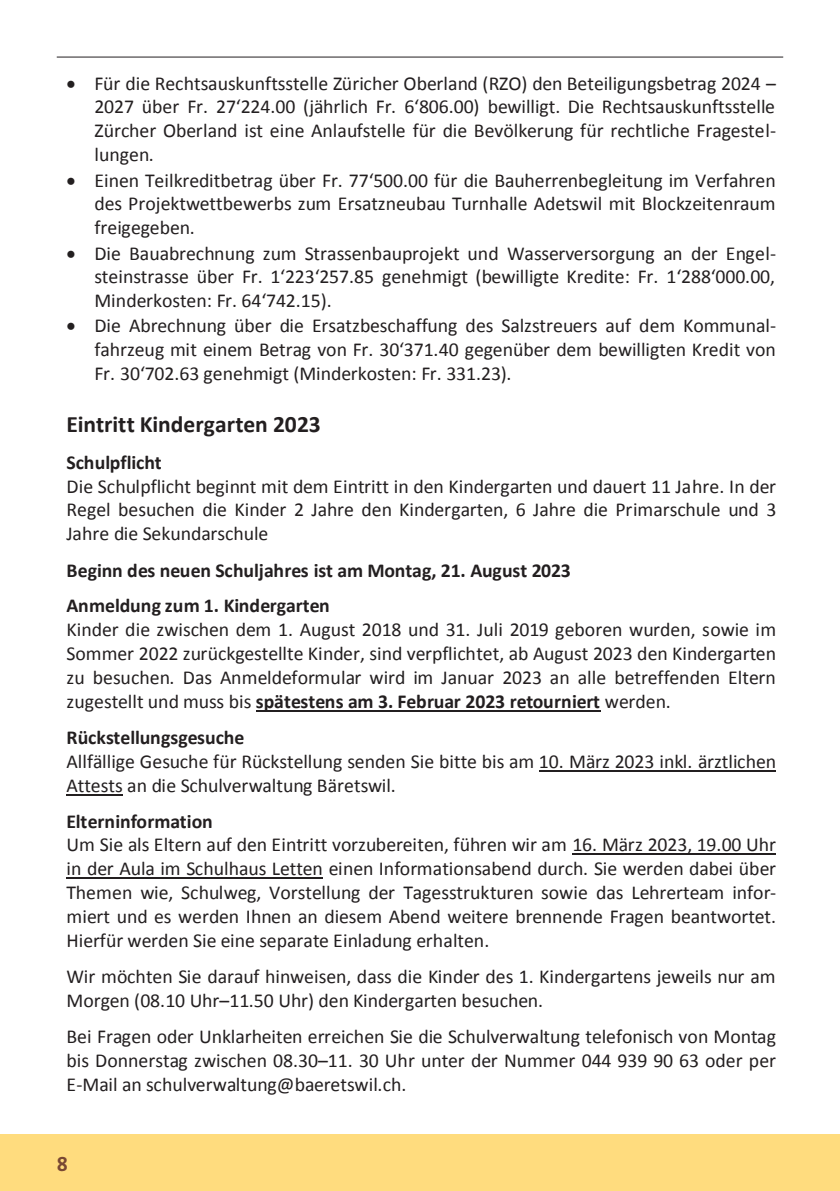
<style>
.page{position:relative;width:840px;height:1191px;background:#fff}
.page>*{position:absolute;margin:0;border:0;box-sizing:border-box;transform-origin:0 0}
.t1{font:700 23.6px "Calibri";letter-spacing:-.005em;color:#231f20}
.t2{font:700 20px "The Sans";color:#794833}
.t3{font:19.8px/23.8px "Calibri";color:#231f20;text-align:justify}
.t4{font:700 19.8px/35.8px "Calibri";letter-spacing:-.005em;color:#231f20}
.s1{font-weight:700}
</style>
<div class="page">
<div style="left:0;top:1134px;width:839px;height:57px;background:#ffdc7e"></div>
<hr style="left:57px;top:57px;width:725px;height:1px;background:#231f20">
<hr style="left:256px;top:710px;width:344px;height:1px;background:#231f20">
<hr style="left:538px;top:770px;width:237px;height:1px;background:#231f20">
<hr style="left:66px;top:794px;width:56px;height:1px;background:#231f20">
<hr style="left:572px;top:853px;width:203px;height:2px;background:#231f20">
<hr style="left:66px;top:877px;width:257px;height:2px;background:#231f20">
<p class="t3" style="left:94px;top:71px;width:683px;text-indent:-28px">• Für die Rechtsauskunftsstelle Züricher Oberland (RZO) den Beteiligungsbetrag 2024 – 2027 über Fr. 27‘224.00 (jährlich Fr. 6‘806.00) bewilligt. Die Rechtsauskunftsstelle Zürcher Oberland ist eine Anlaufstelle für die Bevölkerung für rechtliche Fragestel&shy;lungen.</p>
<p class="t3" style="left:94px;top:168px;width:682px;text-indent:-28px">• Einen Teilkreditbetrag über Fr. 77‘500.00 für die Bauherrenbegleitung im Verfahren des Projektwettbewerbs zum Ersatzneubau Turnhalle Adetswil mit Blockzeitenraum freigegeben.</p>
<p class="t3" style="left:94px;top:241px;width:683px;text-indent:-28px">• Die Bauabrechnung zum Strassenbauprojekt und Wasserversorgung an der Engel&shy;steinstrasse über Fr. 1‘223‘257.85 genehmigt (bewilligte Kredite: Fr. 1‘288‘000.00, Minderkosten: Fr. 64‘742.15).</p>
<p class="t3" style="left:94px;top:313px;width:683px;text-indent:-28px">• Die Abrechnung über die Ersatzbeschaffung des Salzstreuers auf dem Kommunal&shy;fahrzeug mit einem Betrag von Fr. 30‘371.40 gegenüber dem bewilligten Kredit von Fr. 30‘702.63 genehmigt (Minderkosten: Fr. 331.23).</p>
<p class="t1" style="left:66px;top:407px;width:255px">Eintritt Kindergarten 2023</p>
<p class="t4" style="left:66px;top:443px;width:97px">Schulpflicht</p>
<p class="t3" style="left:66px;top:473px;width:711px">Die Schulpflicht beginnt mit dem Eintritt in den Kindergarten und dauert 11 Jahre. In der Regel besuchen die Kinder 2 Jahre den Kindergarten, 6 Jahre die Primarschule und 3<br>Jahre die Sekundarschule</p>
<p class="t4" style="left:66px;top:551px;width:505px">Beginn des neuen Schuljahres ist am Montag, 21. August 2023<br>Anmeldung zum 1. Kindergarten</p>
<p class="t3" style="left:66px;top:617px;width:710px">Kinder die zwischen dem 1. August 2018 und 31. Juli 2019 geboren wurden, sowie im Sommer 2022 zurückgestellte Kinder, sind verpflichtet, ab August 2023 den Kindergarten zu besuchen. Das Anmeldeformular wird im Januar 2023 an alle betreffenden Eltern zugestellt und muss bis <span class="s1">spätestens am 3. Februar 2023 retourniert</span> werden.</p>
<p class="t4" style="left:66px;top:719px;width:179px">Rückstellungsgesuche</p>
<p class="t3" style="left:66px;top:748px;width:711px">Allfällige Gesuche für Rückstellung senden Sie bitte bis am 10. März 2023 inkl. ärztlichen<br>Attests an die Schulverwaltung Bäretswil.</p>
<p class="t4" style="left:66px;top:802px;width:148px">Elterninformation</p>
<p class="t3" style="left:66px;top:832px;width:711px">Um Sie als Eltern auf den Eintritt vorzubereiten, führen wir am 16. März 2023, 19.00 Uhr in der Aula im Schulhaus Letten einen Informationsabend durch. Sie werden dabei über Themen wie, Schulweg, Vorstellung der Tagesstrukturen sowie das Lehrerteam infor&shy;miert und es werden Ihnen an diesem Abend weitere brennende Fragen beantwortet.<br>Hierfür werden Sie eine separate Einladung erhalten.</p>
<p class="t3" style="left:66px;top:964px;width:710px">Wir möchten Sie darauf hinweisen, dass die Kinder des 1. Kindergartens jeweils nur am<br>Morgen (08.10 Uhr–11.50 Uhr) den Kindergarten besuchen.</p>
<p class="t3" style="left:66px;top:1024px;width:710px">Bei Fragen oder Unklarheiten erreichen Sie die Schulverwaltung telefonisch von Montag bis Donnerstag zwischen 08.30–11. 30 Uhr unter der Nummer 044 939 90 63 oder per E-Mail an schulverwaltung@baeretswil.ch.</p>
<p class="t2" style="left:57px;top:1147px;width:13px">8</p>
</div>
